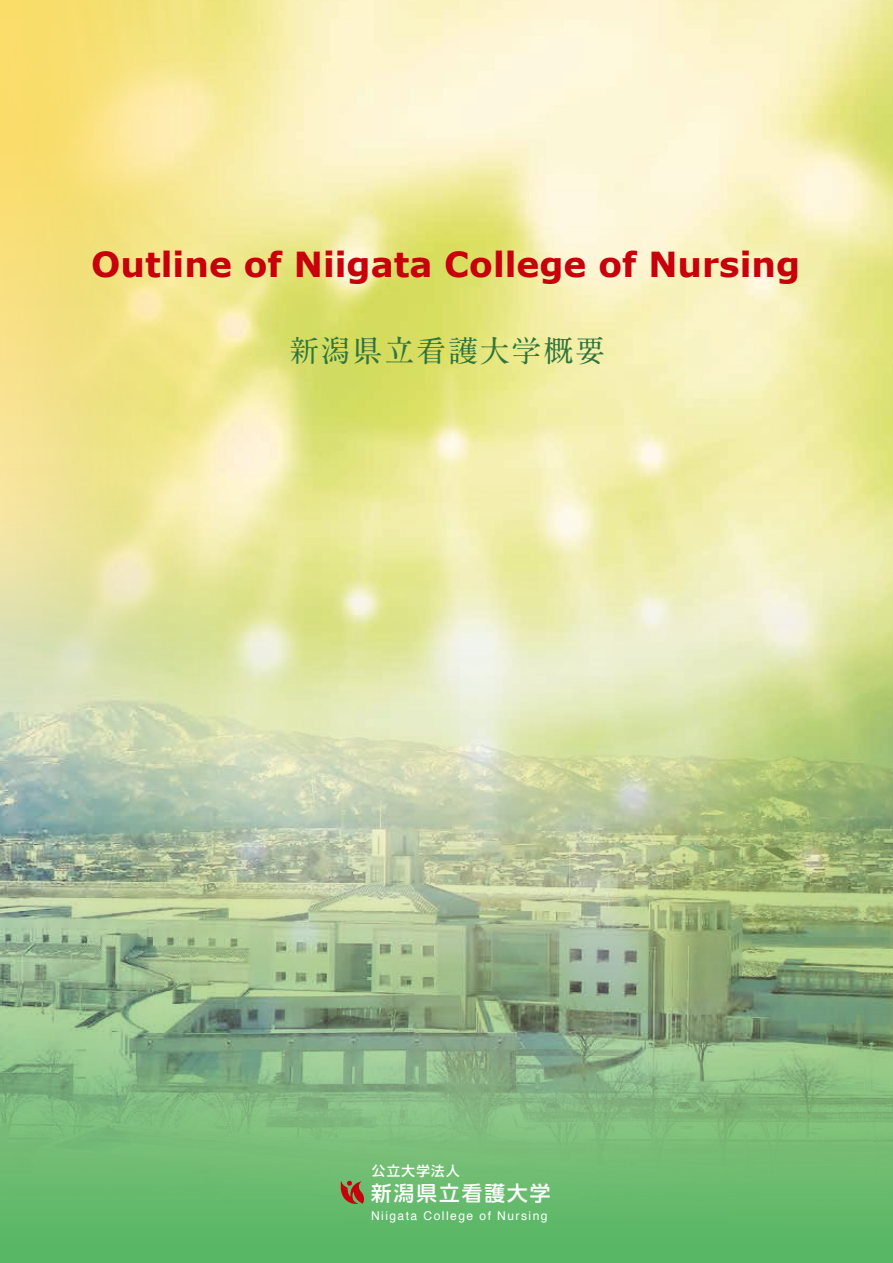
<style>
.page{position:relative;width:893px;height:1263px;background:#fff}
.page>*{position:absolute;margin:0;border:0;box-sizing:border-box;transform-origin:0 0}
.t1{font:700 34.5px "Verdana";color:#c7000b}
.t2{font:700 30px "A1 Mincho Std";letter-spacing:.06em;color:#30753d}
.t3{font:500 20.55px "UD Shin Go Pro";letter-spacing:.1em;color:#fff}
.t4{font:500 13.5px "UD Shin Go Pro";letter-spacing:.1em;color:#fff}
.t5{font:12.15px "Helvetica";letter-spacing:.12em;color:#fff}
</style>
<div class="page">
<img style="left:0;top:0;width:893px;height:1263px">
<svg style="left:339px;top:1181px;width:26px;height:25px"></svg>
<p class="t1" style="left:91px;top:240px;width:710px">Outline of Niigata College of Nursing</p>
<p class="t2" style="left:289px;top:327px;width:318px">新潟県立看護大学概要</p>
<p class="t4" style="left:372px;top:1160px;width:89px">公立大学法人</p>
<p class="t3" style="left:371px;top:1177px;width:181px">新潟県立看護大学</p>
<p class="t5" style="left:371px;top:1206px;width:178px">Niigata College of Nursing</p>
</div>
